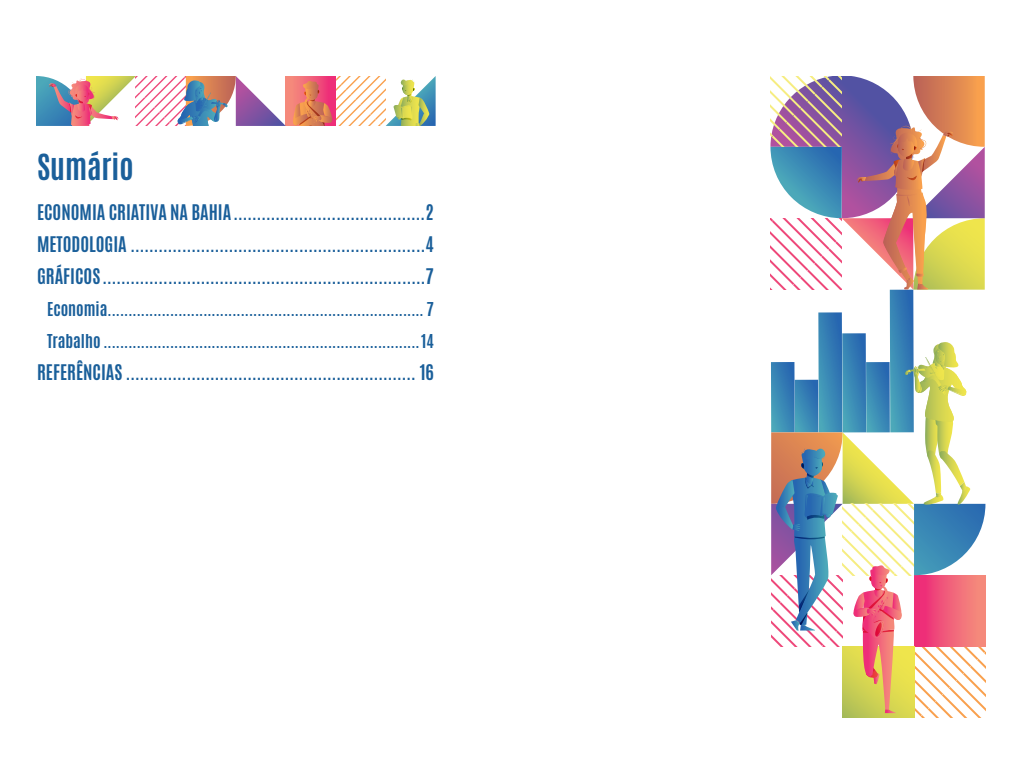
<style>
.page{position:relative;width:1024px;height:768px;background:#fff}
.page>*{position:absolute;margin:0;border:0;box-sizing:border-box;transform-origin:0 0}
.t1{font:700 30px "Antonio";color:#1a5f9a}
.t2{font:700 18px/32px "Antonio";color:#1a5f9a;text-align:justify}
.t3{font:700 16px/32px "Antonio";color:#1a5f9a}
</style>
<div class="page">
<svg style="left:770px;top:76px;width:215px;height:642px"></svg>
<svg style="left:336px;top:76px;width:50px;height:50px"></svg>
<div style="left:286px;top:76px;width:50px;height:50px;background:#ee2e78"></div>
<svg style="left:136px;top:76px;width:41px;height:50px"></svg>
<svg style="left:386px;top:76px;width:50px;height:50px"></svg>
<svg style="left:177px;top:76px;width:156px;height:50px"></svg>
<svg style="left:36px;top:76px;width:100px;height:50px"></svg>
<h1 class="t1" style="left:37px;top:144px;width:98px">Sumário</h1>
<p class="t2" style="left:37px;top:197px;width:399px">ECONOMIA CRIATIVA NA BAHIA.........................................2<br>METODOLOGIA ...............................................................4<br>GRÁFICOS .....................................................................7</p>
<p class="t3" style="left:47px;top:293px;width:388px">Economia............................................................................ 7<br>Trabalho ............................................................................14</p>
<p class="t2" style="left:37px;top:357px;width:398px">REFERÊNCIAS .............................................................. 16</p>
</div>
